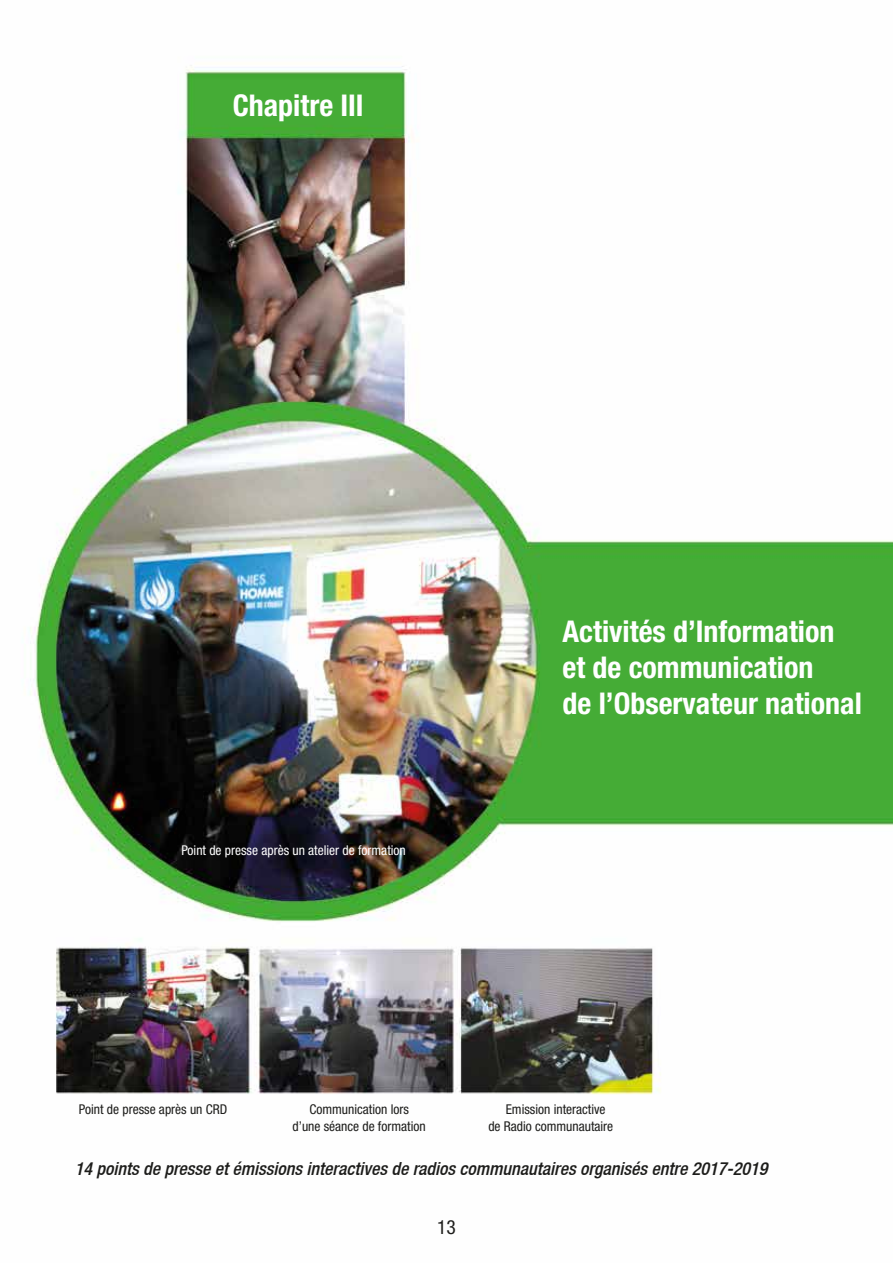
<style>
.page{position:relative;width:893px;height:1263px;background:#fff}
.page>*{position:absolute;margin:0;border:0;box-sizing:border-box;transform-origin:0 0}
.t1{font:700 condensed 30px/36px "Helvetica Neue";color:#fff}
.t2{font:condensed 19.5px "Helvetica Neue";color:#1d1d1b}
.t3{font:italic 500 condensed 18px "Helvetica Neue";color:#1d1d1b}
.t4{font:condensed 13.5px/16.2px "Helvetica Neue";color:#1d1d1b;text-align:center}
.t5{font:condensed 13.5px "Helvetica Neue";color:#fff}
</style>
<div class="page">
<img style="left:30px;top:65px;width:863px;height:1030px">
<h1 class="t1" style="left:233px;top:87px;width:132px">Chapitre III</h1>
<p class="t5" style="left:181px;top:843px;width:226px">Point de presse après un atelier de formation</p>
<h1 class="t1" style="left:563px;top:613px;width:301px">Activités d’Information et de communication<br>de l’Observateur national</h1>
<p class="t4" style="left:79px;top:1101px;width:150px">Point de presse après un CRD</p>
<p class="t4" style="left:292px;top:1101px;width:135px">Communication lors<br>d’une séance de formation</p>
<p class="t4" style="left:488px;top:1101px;width:126px;text-align:left;text-indent:17px">Emission interactive de Radio communautaire</p>
<h3 class="t3" style="left:75px;top:1158px;width:694px">14 points de presse et émissions interactives de radios communautaires organisés entre 2017-2019</h3>
<h2 class="t2" style="left:437px;top:1216px;width:20px">13</h2>
</div>
